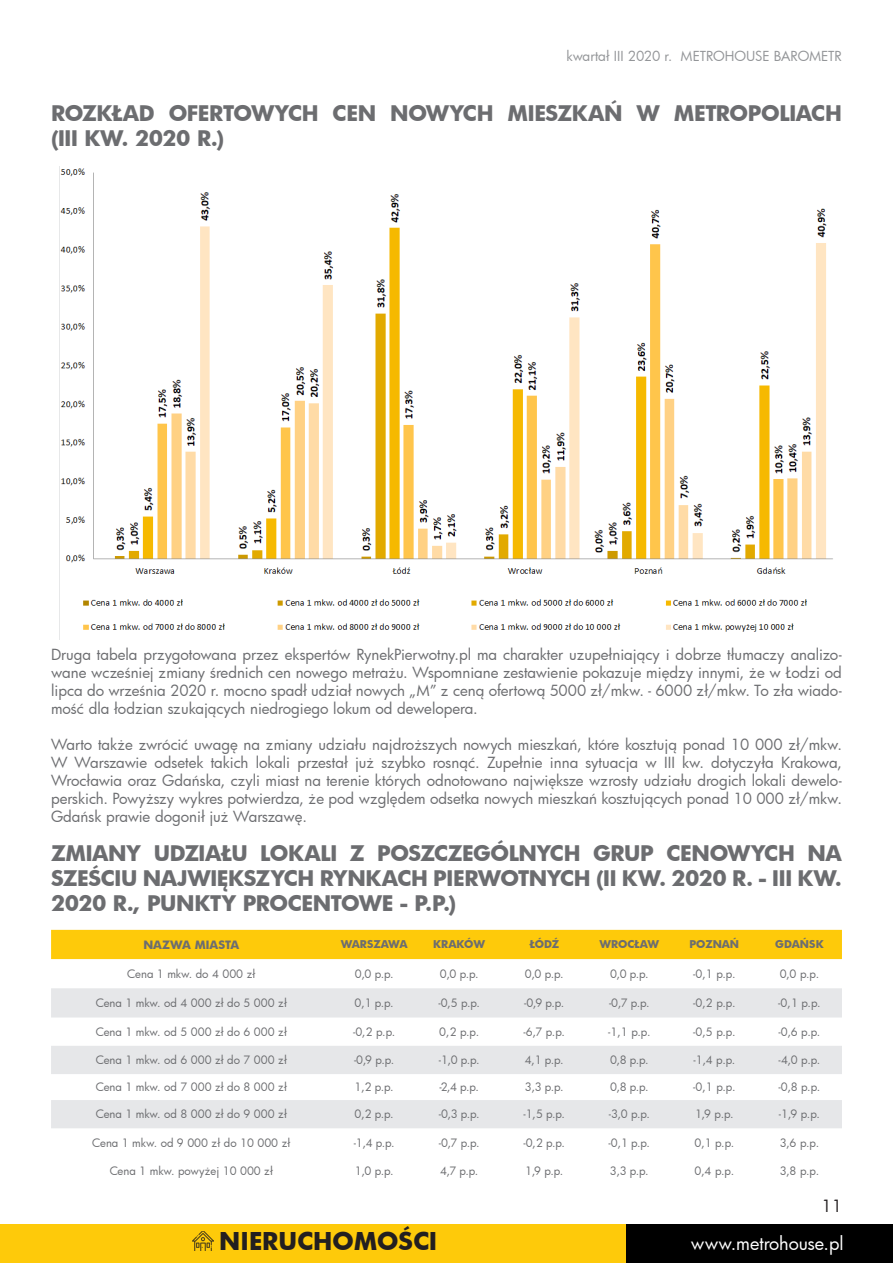
<style>
.page{position:relative;width:893px;height:1263px;background:#fff}
.page>*{position:absolute;margin:0;border:0;box-sizing:border-box;transform-origin:0 0}
.t1{font:700 24px "Futura";color:#231f20}
.t2{font:700 21px/25.2px "Futura";letter-spacing:-.02em;color:#6c6d70}
.t3{font:18px "Futura";letter-spacing:-.005em;color:#fff}
.t4{font:16.5px "Futura";color:#231f20}
.t5{font:15px/18px "Futura";color:#6c6d70;text-align:justify}
.t6{font:13.5px "Futura";color:#939598}
.t7{font:11.25px "Futura";color:#6c6d70}
.t8{font:700 11.25px "Futura";color:#6c6d70}
.t9{font:700 10.5px "Futura";letter-spacing:-.01em;color:#6c6d70}
</style>
<div class="page">
<div style="left:0;top:1225px;width:645px;height:38px;background:#feca0a"></div>
<div style="left:626px;top:1225px;width:267px;height:38px;background:#000"></div>
<img style="left:193px;top:1232px;width:20px;height:19px">
<img style="left:59px;top:167px;width:774px;height:473px">
<div style="left:51px;top:930px;width:791px;height:29px;background:#feca0a"></div>
<svg style="left:51px;top:988px;width:791px;height:140px;fill:#e6e7e9"></svg>
<p class="t6" style="left:566px;top:47px;width:277px">kwartał III 2020 r. METROHOUSE BAROMETR</p>
<p class="t2" style="left:51px;top:100px;width:792px">ROZKŁAD OFERTOWYCH CEN NOWYCH MIESZKAŃ W METROPOLIACH (III KW. 2020 R.)</p>
<p class="t5" style="left:51px;top:645px;width:792px">Druga tabela przygotowana przez ekspertów RynekPierwotny.pl ma charakter uzupełniający i dobrze tłumaczy analizo&shy;wane wcześniej zmiany średnich cen nowego metrażu. Wspomniane zestawienie pokazuje między innymi, że w Łodzi od lipca do września 2020 r. mocno spadł udział nowych „M” z ceną ofertową 5000 zł/mkw. - 6000 zł/mkw. To zła wiado&shy;mość dla łodzian szukających niedrogiego lokum od dewelopera.</p>
<p class="t5" style="left:51px;top:735px;width:792px">Warto także zwrócić uwagę na zmiany udziału najdroższych nowych mieszkań, które kosztują ponad 10 000 zł/mkw.<br>W Warszawie odsetek takich lokali przestał już szybko rosnąć. Zupełnie inna sytuacja w III kw. dotyczyła Krakowa, Wrocławia oraz Gdańska, czyli miast na terenie których odnotowano największe wzrosty udziału drogich lokali dewelo&shy;perskich. Powyższy wykres potwierdza, że pod względem odsetka nowych mieszkań kosztujących ponad 10 000 zł/mkw.<br>Gdańsk prawie dogonił już Warszawę.</p>
<p class="t2" style="left:51px;top:840px;width:792px;text-align:justify">ZMIANY UDZIAŁU LOKALI Z POSZCZEGÓLNYCH GRUP CENOWYCH NA SZEŚCIU NAJWIĘKSZYCH RYNKACH PIERWOTNYCH (II KW. 2020 R. - III KW.<br>2020 R., PUNKTY PROCENTOWE - P.P.)</p>
<p class="t8" style="left:143px;top:937px;width:97px">NAZWA MIASTA</p>
<p class="t9" style="left:341px;top:937px;width:68px">WARSZAWA</p>
<p class="t9" style="left:433px;top:937px;width:53px">KRAKÓW</p>
<p class="t9" style="left:529px;top:937px;width:31px">ŁÓDŹ</p>
<p class="t9" style="left:600px;top:937px;width:61px">WROCŁAW</p>
<p class="t9" style="left:690px;top:937px;width:51px">POZNAŃ</p>
<p class="t9" style="left:775px;top:937px;width:50px">GDAŃSK</p>
<p class="t7" style="left:127px;top:966px;width:130px">Cena 1 mkw. do 4 000 zł</p>
<p class="t7" style="left:355px;top:966px;width:40px">0,0 p.p.</p>
<p class="t7" style="left:440px;top:966px;width:40px">0,0 p.p.</p>
<p class="t7" style="left:525px;top:966px;width:40px">0,0 p.p.</p>
<p class="t7" style="left:610px;top:966px;width:40px">0,0 p.p.</p>
<p class="t7" style="left:693px;top:966px;width:44px">-0,1 p.p.</p>
<p class="t7" style="left:780px;top:966px;width:41px">0,0 p.p.</p>
<p class="t7" style="left:96px;top:995px;width:193px">Cena 1 mkw. od 4 000 zł do 5 000 zł</p>
<p class="t7" style="left:355px;top:995px;width:41px">0,1 p.p.</p>
<p class="t7" style="left:439px;top:995px;width:43px">-0,5 p.p.</p>
<p class="t7" style="left:524px;top:995px;width:42px">-0,9 p.p.</p>
<p class="t7" style="left:609px;top:995px;width:42px">-0,7 p.p.</p>
<p class="t7" style="left:693px;top:995px;width:44px">-0,2 p.p.</p>
<p class="t7" style="left:778px;top:995px;width:44px">-0,1 p.p.</p>
<p class="t7" style="left:96px;top:1024px;width:193px">Cena 1 mkw. od 5 000 zł do 6 000 zł</p>
<p class="t7" style="left:353px;top:1024px;width:44px">-0,2 p.p.</p>
<p class="t7" style="left:439px;top:1024px;width:41px">0,2 p.p.</p>
<p class="t7" style="left:524px;top:1024px;width:43px">-6,7 p.p.</p>
<p class="t7" style="left:608px;top:1024px;width:44px">-1,1 p.p.</p>
<p class="t7" style="left:693px;top:1024px;width:44px">-0,5 p.p.</p>
<p class="t7" style="left:778px;top:1024px;width:43px">-0,6 p.p.</p>
<p class="t7" style="left:96px;top:1052px;width:193px">Cena 1 mkw. od 6 000 zł do 7 000 zł</p>
<p class="t7" style="left:354px;top:1052px;width:42px">-0,9 p.p.</p>
<p class="t7" style="left:439px;top:1052px;width:42px">-1,0 p.p.</p>
<p class="t7" style="left:525px;top:1052px;width:40px">4,1 p.p.</p>
<p class="t7" style="left:610px;top:1052px;width:40px">0,8 p.p.</p>
<p class="t7" style="left:693px;top:1052px;width:43px">-1,4 p.p.</p>
<p class="t7" style="left:778px;top:1052px;width:43px">-4,0 p.p.</p>
<p class="t7" style="left:96px;top:1079px;width:193px">Cena 1 mkw. od 7 000 zł do 8 000 zł</p>
<p class="t7" style="left:355px;top:1079px;width:41px">1,2 p.p.</p>
<p class="t7" style="left:439px;top:1079px;width:41px">-2,4 p.p.</p>
<p class="t7" style="left:525px;top:1079px;width:40px">3,3 p.p.</p>
<p class="t7" style="left:610px;top:1079px;width:40px">0,8 p.p.</p>
<p class="t7" style="left:693px;top:1079px;width:44px">-0,1 p.p.</p>
<p class="t7" style="left:778px;top:1079px;width:43px">-0,8 p.p.</p>
<p class="t7" style="left:96px;top:1107px;width:193px">Cena 1 mkw. od 8 000 zł do 9 000 zł</p>
<p class="t7" style="left:355px;top:1107px;width:41px">0,2 p.p.</p>
<p class="t7" style="left:439px;top:1107px;width:42px">-0,3 p.p.</p>
<p class="t7" style="left:524px;top:1107px;width:43px">-1,5 p.p.</p>
<p class="t7" style="left:609px;top:1107px;width:42px">-3,0 p.p.</p>
<p class="t7" style="left:695px;top:1107px;width:40px">1,9 p.p.</p>
<p class="t7" style="left:779px;top:1107px;width:43px">-1,9 p.p.</p>
<p class="t7" style="left:92px;top:1135px;width:200px">Cena 1 mkw. od 9 000 zł do 10 000 zł</p>
<p class="t7" style="left:354px;top:1135px;width:43px">-1,4 p.p.</p>
<p class="t7" style="left:439px;top:1135px;width:42px">-0,7 p.p.</p>
<p class="t7" style="left:524px;top:1135px;width:43px">-0,2 p.p.</p>
<p class="t7" style="left:609px;top:1135px;width:43px">-0,1 p.p.</p>
<p class="t7" style="left:694px;top:1135px;width:41px">0,1 p.p.</p>
<p class="t7" style="left:780px;top:1135px;width:41px">3,6 p.p.</p>
<p class="t7" style="left:110px;top:1163px;width:165px">Cena 1 mkw. powyżej 10 000 zł</p>
<p class="t7" style="left:355px;top:1163px;width:40px">1,0 p.p.</p>
<p class="t7" style="left:440px;top:1163px;width:40px">4,7 p.p.</p>
<p class="t7" style="left:525px;top:1163px;width:39px">1,9 p.p.</p>
<p class="t7" style="left:610px;top:1163px;width:40px">3,3 p.p.</p>
<p class="t7" style="left:695px;top:1163px;width:41px">0,4 p.p.</p>
<p class="t7" style="left:780px;top:1163px;width:41px">3,8 p.p.</p>
<p class="t1" style="left:219px;top:1224px;width:219px">NIERUCHOMOŚCI</p>
<p class="t4" style="left:822px;top:1195px;width:22px">11</p>
<p class="t3" style="left:691px;top:1231px;width:154px">www.metrohouse.pl</p>
</div>
